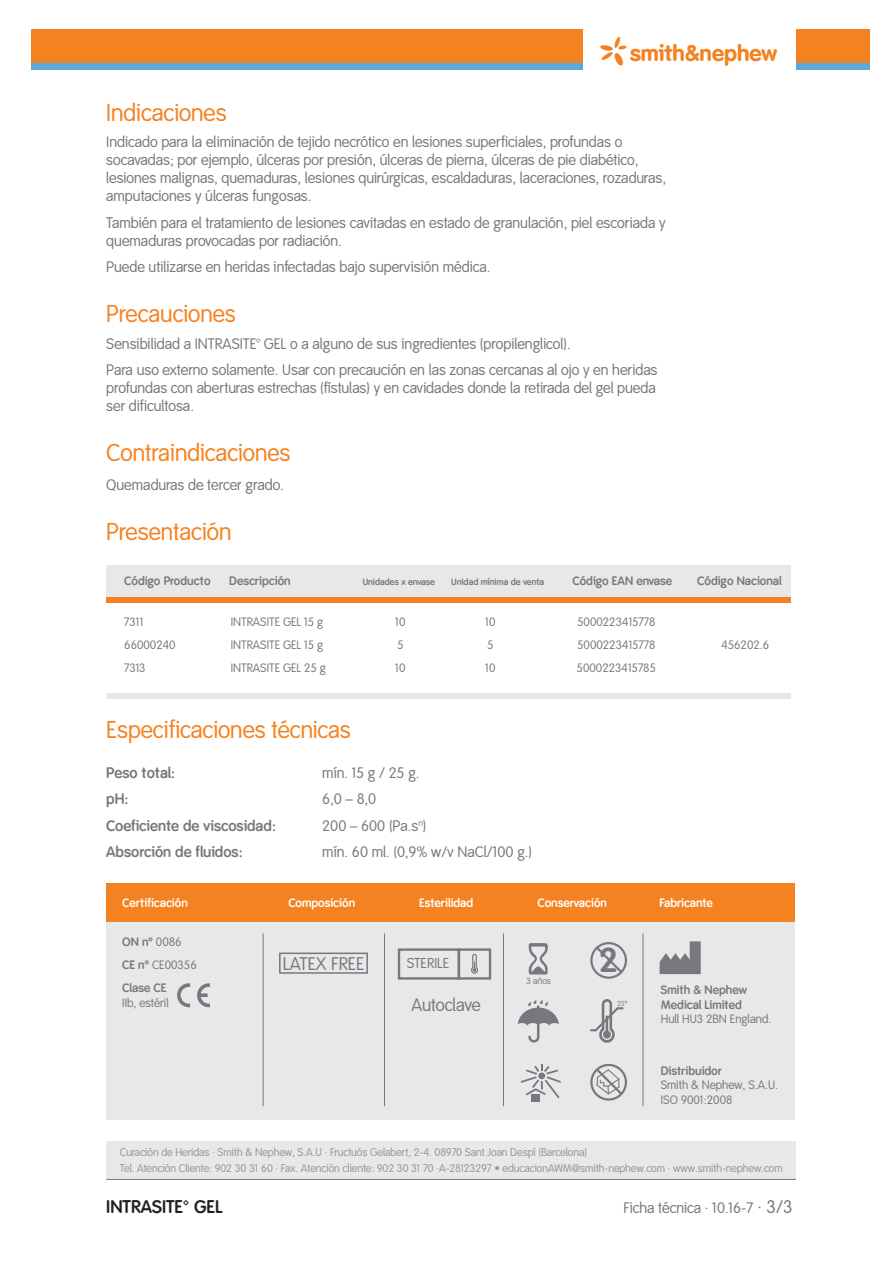
<style>
.page{position:relative;width:893px;height:1263px;background:#fff}
.page>*{position:absolute;margin:0;border:0;box-sizing:border-box;transform-origin:0 0}
.t1{font:700 34.2px "Smith&Nephew";color:#76787b}
.t2{font:24px "Smith&Nephew";color:#f58220}
.t3{font:22.35px "Smith&Nephew Logo";color:#f58220}
.t4{font:700 18px "Smith&Nephew";color:#231f20}
.t5{font:18px "Smith&Nephew";color:#76787b}
.t6{font:17.7px "Smith&Nephew";color:#76787b}
.t7{font:15px/18px "Smith&Nephew";color:#76787b}
.t8{font:700 15px "Smith&Nephew";color:#76787b}
.t9{font:14.1px "Smith&Nephew";color:#76787b}
.t10{font:12px/14.4px "Smith&Nephew";color:#76787b}
.t11{font:700 12px/14.4px "Smith&Nephew";color:#76787b}
.t12{font:700 12px "Smith&Nephew";color:#fff}
.t13{font:10.95px/16.5px "Smith&Nephew";color:#939598}
.t14{font:700 9px "Smith&Nephew";color:#76787b}
.t15{font:9px "Smith&Nephew";color:#76787b}
.t16{font:7.2px "Smith&Nephew";color:#76787b}
.s1{font-weight:400}
.s2{font-weight:700}
.s3{font-size:18px}
</style>
<div class="page">
<div style="left:107px;top:1141px;width:689px;height:39px;background:#e7e8e9"></div>
<hr style="left:106px;top:1179px;width:690px;height:1px;background:#76787b">
<div style="left:796px;top:36px;width:74px;height:33px;background:#5ba8dc"></div>
<div style="left:796px;top:29px;width:74px;height:34px;background:#f58220"></div>
<div style="left:31px;top:36px;width:552px;height:33px;background:#5ba8dc"></div>
<div style="left:31px;top:29px;width:552px;height:34px;background:#f58220"></div>
<div style="left:106px;top:565px;width:685px;height:32px;background:#e7e8e9"></div>
<div style="left:106px;top:597px;width:685px;height:6px;background:#f58220"></div>
<div style="left:106px;top:693px;width:685px;height:5px;background:#e7e8e9"></div>
<div style="left:106px;top:919px;width:689px;height:200px;background:#e7e8e9"></div>
<div style="left:106px;top:883px;width:689px;height:39px;background:#f58220"></div>
<svg style="left:528px;top:943px;width:20px;height:32px"></svg>
<div style="left:279px;top:952px;width:89px;height:22px;border:2px solid #76787b"></div>
<svg style="left:518px;top:1000px;width:41px;height:42px"></svg>
<svg style="left:660px;top:941px;width:41px;height:33px"></svg>
<div style="left:590px;top:942px;width:37px;height:37px;border:2px solid #76787b;border-radius:50%"></div>
<svg style="left:594px;top:944px;width:30px;height:31px"></svg>
<div style="left:590px;top:1064px;width:37px;height:36px;border:2px solid #76787b;border-radius:50%"></div>
<svg style="left:594px;top:1066px;width:30px;height:31px"></svg>
<svg style="left:591px;top:999px;width:32px;height:44px"></svg>
<hr style="left:263px;top:933px;width:1px;height:173px;background:#76787b">
<hr style="left:643px;top:933px;width:1px;height:173px;background:#76787b">
<hr style="left:503px;top:933px;width:1px;height:173px;background:#76787b">
<hr style="left:384px;top:933px;width:1px;height:173px;background:#76787b">
<svg style="left:197px;top:983px;width:13px;height:24px"></svg>
<svg style="left:177px;top:983px;width:13px;height:24px"></svg>
<div style="left:532px;top:1094px;width:8px;height:8px;background:#76787b"></div>
<svg style="left:521px;top:1064px;width:40px;height:34px"></svg>
<div style="left:398px;top:948px;width:62px;height:32px;border:2px solid #76787b"></div>
<div style="left:458px;top:948px;width:33px;height:32px;border:2px solid #76787b"></div>
<svg style="left:471px;top:954px;width:7px;height:20px"></svg>
<h3 class="t3" style="left:601px;top:37px;width:178px">*smith&amp;nephew</h3>
<p class="t2" style="left:106px;top:98px;width:122px">Indicaciones</p>
<p class="t7" style="left:106px;top:133px;width:561px">Indicado para la eliminación de tejido necrótico en lesiones superficiales, profundas o socavadas; por ejemplo, úlceras por presión, úlceras de pierna, úlceras de pie diabético, lesiones malignas, quemaduras, lesiones quirúrgicas, escaldaduras, laceraciones, rozaduras, amputaciones y úlceras fungosas.</p>
<p class="t7" style="left:106px;top:214px;width:561px">También para el tratamiento de lesiones cavitadas en estado de granulación, piel escoriada y quemaduras provocadas por radiación.</p>
<p class="t7" style="left:106px;top:258px;width:386px">Puede utilizarse en heridas infectadas bajo supervisión médica.</p>
<p class="t2" style="left:106px;top:300px;width:131px">Precauciones</p>
<p class="t7" style="left:106px;top:335px;width:466px">Sensibilidad a INTRASITE™ GEL o a alguno de sus ingredientes (propilenglicol).</p>
<p class="t7" style="left:106px;top:361px;width:553px;text-align:justify">Para uso externo solamente. Usar con precaución en las zonas cercanas al ojo y en heridas profundas con aberturas estrechas (fístulas) y en cavidades donde la retirada del gel pueda ser dificultosa.</p>
<p class="t2" style="left:106px;top:439px;width:186px">Contraindicaciones</p>
<p class="t7" style="left:106px;top:476px;width:179px">Quemaduras de tercer grado.</p>
<p class="t2" style="left:106px;top:518px;width:127px">Presentación</p>
<p class="t11" style="left:124px;top:574px;width:88px">Código Producto</p>
<p class="t11" style="left:229px;top:574px;width:63px">Descripción</p>
<p class="t14" style="left:363px;top:577px;width:74px">Unidades x envase</p>
<p class="t14" style="left:451px;top:577px;width:95px">Unidad mínima de venta</p>
<p class="t11" style="left:572px;top:574px;width:101px">Código EAN envase</p>
<p class="t11" style="left:697px;top:574px;width:86px">Código Nacional</p>
<p class="t10" style="left:124px;top:615px;width:21px">7311</p>
<p class="t10" style="left:231px;top:615px;width:94px">INTRASITE GEL 15 g</p>
<p class="t10" style="left:395px;top:615px;width:12px">10</p>
<p class="t10" style="left:485px;top:615px;width:12px">10</p>
<p class="t10" style="left:577px;top:615px;width:80px">5000223415778</p>
<p class="t10" style="left:124px;top:638px;width:53px">66000240</p>
<p class="t10" style="left:231px;top:638px;width:94px">INTRASITE GEL 15 g</p>
<p class="t10" style="left:397px;top:638px;width:8px">5</p>
<p class="t10" style="left:487px;top:638px;width:8px">5</p>
<p class="t10" style="left:577px;top:638px;width:80px">5000223415778</p>
<p class="t10" style="left:721px;top:638px;width:49px">456202.6</p>
<p class="t10" style="left:124px;top:661px;width:23px">7313</p>
<p class="t10" style="left:231px;top:661px;width:97px">INTRASITE GEL 25 g</p>
<p class="t10" style="left:395px;top:661px;width:12px">10</p>
<p class="t10" style="left:485px;top:661px;width:12px">10</p>
<p class="t10" style="left:577px;top:661px;width:81px">5000223415785</p>
<p class="t2" style="left:106px;top:716px;width:246px">Especificaciones técnicas</p>
<p class="t8" style="left:106px;top:763px;width:70px">Peso total:</p>
<p class="t7" style="left:322px;top:764px;width:99px">mín. 15 g / 25 g.</p>
<p class="t8" style="left:106px;top:790px;width:24px">pH:</p>
<p class="t7" style="left:322px;top:790px;width:55px">6,0 – 8,0</p>
<p class="t8" style="left:106px;top:816px;width:171px">Coeficiente de viscosidad:</p>
<p class="t7" style="left:322px;top:817px;width:106px">200 – 600 (Pa.s<sup>n</sup>)</p>
<p class="t8" style="left:106px;top:843px;width:138px">Absorción de fluidos:</p>
<p class="t7" style="left:322px;top:843px;width:211px">mín. 60 ml. (0,9% w/v NaCl/100 g.)</p>
<p class="t12" style="left:122px;top:896px;width:67px">Certificación</p>
<p class="t12" style="left:288px;top:896px;width:68px">Composición</p>
<p class="t12" style="left:419px;top:896px;width:56px">Esterilidad</p>
<p class="t12" style="left:537px;top:896px;width:71px">Conservación</p>
<p class="t12" style="left:660px;top:896px;width:55px">Fabricante</p>
<p class="t11" style="left:122px;top:935px;width:61px">ON nº <span class="s1">0086</span></p>
<p class="t10" style="left:122px;top:958px;width:76px"><span class="s2">CE nº</span> CE00356</p>
<p class="t11" style="left:122px;top:981px;width:46px">Clase CE</p>
<p class="t10" style="left:122px;top:996px;width:48px">IIb, estéril</p>
<p class="t5" style="left:283px;top:953px;width:83px">LATEX FREE</p>
<p class="t1" style="left:599px;top:940px;width:20px">2</p>
<p class="t9" style="left:407px;top:955px;width:44px">STERILE</p>
<p class="t6" style="left:411px;top:995px;width:71px">Autoclave</p>
<p class="t15" style="left:526px;top:976px;width:26px">3 años</p>
<p class="t11" style="left:661px;top:983px;width:88px">Smith &amp; Nephew<br>Medical Limited</p>
<p class="t10" style="left:661px;top:1012px;width:112px">Hull HU3 2BN England.</p>
<p class="t11" style="left:661px;top:1064px;width:62px">Distribuidor</p>
<p class="t10" style="left:661px;top:1078px;width:119px">Smith &amp; Nephew, S.A.U.<br>ISO 9001:2008</p>
<p class="t16" style="left:617px;top:999px;width:12px">25º</p>
<p class="t13" style="left:120px;top:1144px;width:664px">Curación de Heridas · Smith &amp; Nephew, S.A.U · Fructuós Gelabert, 2-4. 08970 Sant Joan Despí (Barcelona)<br>Tel. Atención Cliente: 902 30 31 60 · Fax. Atención cliente: 902 30 31 70 ·A-28123297 • educacionAWM@smith-nephew.com · www.smith-nephew.com</p>
<p class="t4" style="left:106px;top:1196px;width:118px">INTRASITE™ GEL</p>
<p class="t7" style="left:623px;top:1199px;width:171px">Ficha técnica · 10.16-7 <span class="s3">· 3/3</span></p>
</div>
